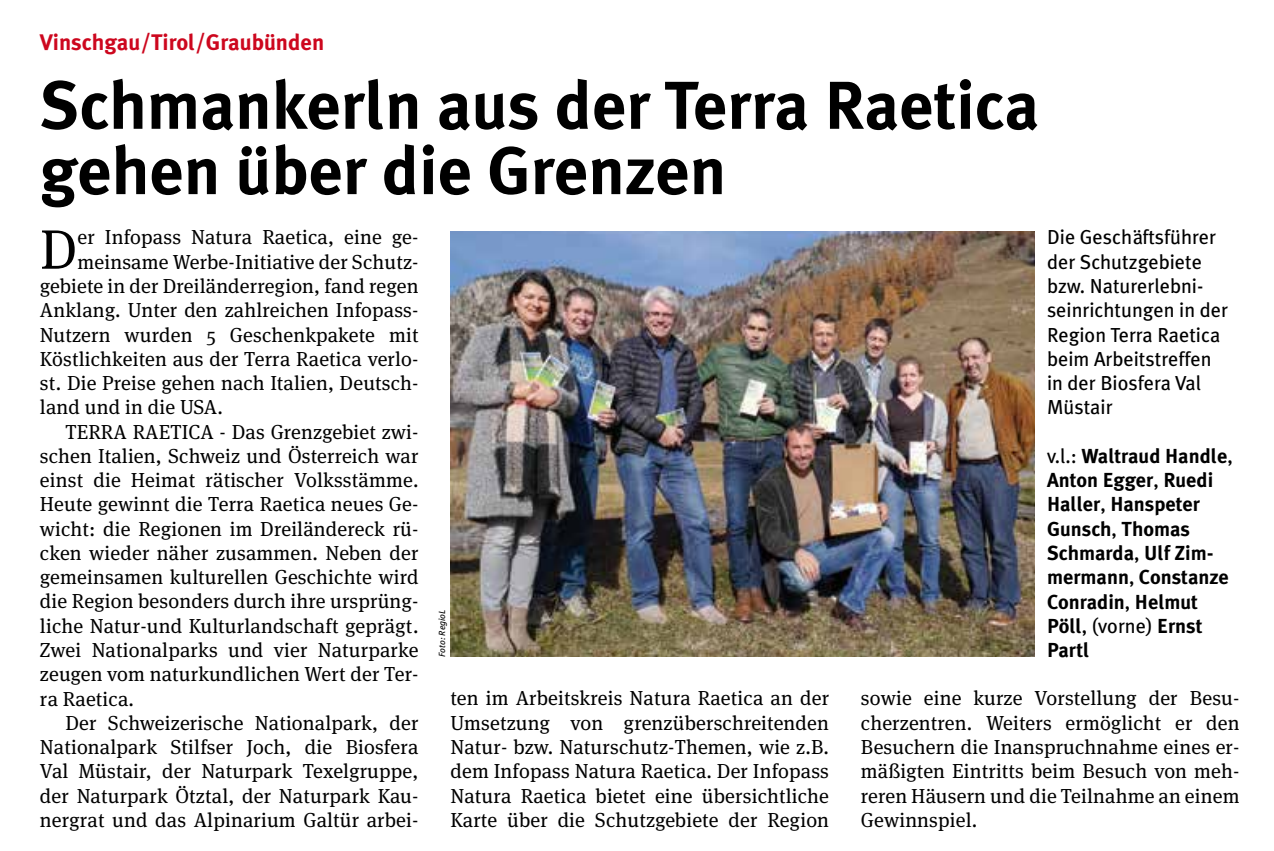
<style>
.page{position:relative;width:1274px;height:851px;background:#fff}
.page>*{position:absolute;margin:0;border:0;box-sizing:border-box;transform-origin:0 0}
.t1{font:700 67.5px/65.2px "Meta Plus";color:#000}
.t2{font:55.35px "Meta Serif OT";color:#000}
.t3{font:700 22.5px "Meta Plus";color:#cd071e}
.t4{font:20.25px/24.3px "Meta Serif OT";letter-spacing:.01em;color:#000;text-align:justify}
.t5{font:700 20.25px/24.3px "Meta Plus";color:#000}
.t6{font:20.25px/24.3px "Meta Plus";color:#000}
.t7{font:italic 9px "Meta Plus";color:#000}
.s1{font-weight:400}
</style>
<div class="page">
<img style="left:450px;top:231px;width:584px;height:425px">
<p class="t3" style="left:40px;top:29px;width:286px">Vinschgau/Tirol/Graubünden</p>
<h1 class="t1" style="left:40px;top:72px;width:1000px">Schmankerln aus der Terra Raetica gehen über die Grenzen</h1>
<h2 class="t2" style="left:40px;top:217px;width:39px">D</h2>
<p class="t4" style="left:78px;top:225px;width:342px">er Infopass Natura Raetica, eine ge-</p>
<p class="t4" style="left:78px;top:250px;width:342px">meinsame Werbe-Initiative der Schutz-</p>
<p class="t4" style="left:40px;top:274px;width:380px">gebiete in der Dreiländerregion, fand regen</p>
<p class="t4" style="left:40px;top:298px;width:380px">Anklang. Unter den zahlreichen Infopass-</p>
<p class="t4" style="left:40px;top:322px;width:380px">Nutzern wurden 5 Geschenkpakete mit</p>
<p class="t4" style="left:40px;top:347px;width:380px">Köstlichkeiten aus der Terra Raetica verlo-</p>
<p class="t4" style="left:40px;top:371px;width:380px">st. Die Preise gehen nach Italien, Deutsch-</p>
<p class="t4" style="left:40px;top:395px;width:184px">land und in die USA.</p>
<p class="t4" style="left:65px;top:419px;width:354px">TERRA RAETICA - Das Grenzgebiet zwi-</p>
<p class="t4" style="left:40px;top:444px;width:380px">schen Italien, Schweiz und Österreich war</p>
<p class="t4" style="left:40px;top:468px;width:380px">einst die Heimat rätischer Volksstämme.</p>
<p class="t4" style="left:40px;top:492px;width:380px">Heute gewinnt die Terra Raetica neues Ge-</p>
<p class="t4" style="left:40px;top:516px;width:380px">wicht: die Regionen im Dreiländereck rü-</p>
<p class="t4" style="left:40px;top:541px;width:380px">cken wieder näher zusammen. Neben der</p>
<p class="t4" style="left:40px;top:565px;width:380px">gemeinsamen kulturellen Geschichte wird</p>
<p class="t4" style="left:40px;top:589px;width:380px">die Region besonders durch ihre ursprüng-</p>
<p class="t4" style="left:40px;top:613px;width:380px">liche Natur-und Kulturlandschaft geprägt.</p>
<p class="t4" style="left:40px;top:638px;width:380px">Zwei Nationalparks und vier Naturparke</p>
<p class="t4" style="left:40px;top:662px;width:380px">zeugen vom naturkundlichen Wert der Ter-</p>
<p class="t4" style="left:40px;top:686px;width:96px">ra Raetica.</p>
<p class="t4" style="left:65px;top:710px;width:354px">Der Schweizerische Nationalpark, der</p>
<p class="t4" style="left:40px;top:734px;width:380px">Nationalpark Stilfser Joch, die Biosfera</p>
<p class="t4" style="left:40px;top:759px;width:380px">Val Müstair, der Naturpark Texelgruppe,</p>
<p class="t4" style="left:40px;top:783px;width:380px">der Naturpark Ötztal, der Naturpark Kau-</p>
<p class="t4" style="left:40px;top:807px;width:380px">nergrat und das Alpinarium Galtür arbei-</p>
<p class="t7" style="left:436px;top:656px;width:49px;rotate:-90deg">Foto: RegioL</p>
<p class="t4" style="left:450px;top:686px;width:380px">ten im Arbeitskreis Natura Raetica an der Umsetzung von grenzüberschreitenden Natur- bzw. Naturschutz-Themen, wie z.B. dem Infopass Natura Raetica. Der Infopass Natura Raetica bietet eine übersichtliche Karte über die Schutzgebiete der Region</p>
<p class="t6" style="left:1047px;top:225px;width:182px">Die Geschäftsführer der Schutzgebiete bzw. Naturerlebni&shy;seinrichtungen in der<br>Region Terra Raetica beim Arbeitstreffen in der Biosfera Val<br>Müstair</p>
<p class="t5" style="left:1047px;top:443px;width:187px"><span class="s1">v.l.:</span> Waltraud Handle<span class="s1">,<br></span>Anton Egger<span class="s1">,</span> Ruedi<br>Haller<span class="s1">,</span> Hanspeter<br>Gunsch<span class="s1">,</span> Thomas<br>Schmarda<span class="s1">,</span> Ulf Zim&shy;mermann<span class="s1">,</span> Constanze<br>Conradin<span class="s1">,</span> Helmut<br>Pöll<span class="s1">, (vorne)</span> Ernst</p>
<p class="t5" style="left:1047px;top:637px;width:44px">Partl</p>
<p class="t4" style="left:861px;top:686px;width:380px">sowie eine kurze Vorstellung der Besu&shy;cherzentren. Weiters ermöglicht er den Besuchern die Inanspruchnahme eines er&shy;mäßigten Eintritts beim Besuch von meh&shy;reren Häusern und die Teilnahme an einem Gewinnspiel.</p>
</div>
